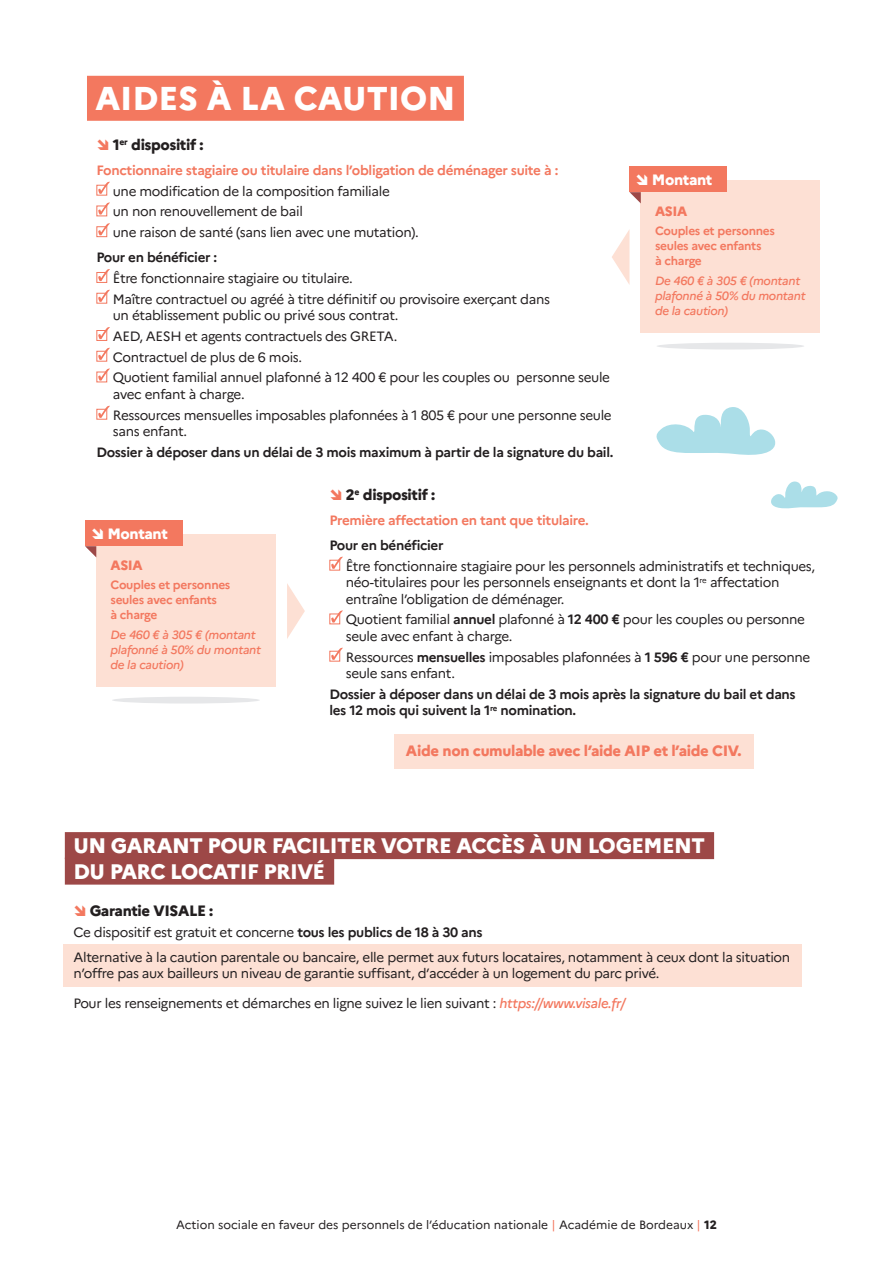
<style>
.page{position:relative;width:893px;height:1263px;background:#fff}
.page>*{position:absolute;margin:0;border:0;box-sizing:border-box;transform-origin:0 0}
.t1{font:800 33px "Marianne";color:#fff}
.t2{font:800 21px/25.5px "Marianne";letter-spacing:-.025em;color:#fff}
.t3{font:800 15px "Marianne";letter-spacing:-.025em;color:#231f20}
.t4{font:800 15px "Marianne";letter-spacing:-.025em;color:#f3785f}
.t5{font:800 15px "Marianne";letter-spacing:-.025em;color:#fff}
.t6{font:13.5px/20.7px "Marianne";letter-spacing:-.025em;color:#231f20}
.t7{font:700 13.5px/16.5px "Marianne";letter-spacing:-.025em;color:#231f20}
.t8{font:700 13.5px "Marianne";letter-spacing:-.025em;color:#f3785f}
.t9{font:800 13.5px "Marianne";letter-spacing:-.025em;color:#f3785f}
.t10{font:italic 500 12px/15px "Marianne";letter-spacing:-.025em;color:#f3785f}
.t11{font:700 12px/15px "Marianne";letter-spacing:-.025em;color:#f3785f}
.t12{font:12px "Marianne";color:#231f20}
.s1{font-weight:700}
.s2{font-weight:500;font-style:italic;color:#f3785f}
.s3{color:#f3785f}
.s4{font-weight:800}
</style>
<div class="page">
<div style="left:394px;top:734px;width:360px;height:34px;background:#fde0d4"></div>
<div style="left:87px;top:76px;width:377px;height:45px;background:#f3785f"></div>
<div style="left:96px;top:185px;width:11px;height:11px;border:1px solid #f3785f"></div>
<svg style="left:98px;top:182px;width:12px;height:12px"></svg>
<div style="left:96px;top:206px;width:11px;height:10px;border:1px solid #f3785f"></div>
<svg style="left:98px;top:202px;width:12px;height:13px"></svg>
<div style="left:96px;top:226px;width:11px;height:11px;border:1px solid #f3785f"></div>
<svg style="left:98px;top:223px;width:12px;height:12px"></svg>
<div style="left:96px;top:272px;width:11px;height:11px;border:1px solid #f3785f"></div>
<svg style="left:98px;top:269px;width:12px;height:12px"></svg>
<div style="left:96px;top:293px;width:11px;height:11px;border:1px solid #f3785f"></div>
<svg style="left:98px;top:290px;width:12px;height:12px"></svg>
<div style="left:96px;top:330px;width:11px;height:11px;border:1px solid #f3785f"></div>
<svg style="left:98px;top:327px;width:12px;height:12px"></svg>
<div style="left:96px;top:351px;width:11px;height:11px;border:1px solid #f3785f"></div>
<svg style="left:98px;top:348px;width:12px;height:12px"></svg>
<div style="left:96px;top:372px;width:11px;height:10px;border:1px solid #f3785f"></div>
<svg style="left:98px;top:368px;width:12px;height:13px"></svg>
<div style="left:96px;top:409px;width:11px;height:11px;border:1px solid #f3785f"></div>
<svg style="left:98px;top:406px;width:12px;height:12px"></svg>
<div style="left:329px;top:560px;width:11px;height:10px;border:1px solid #f3785f"></div>
<svg style="left:331px;top:557px;width:12px;height:12px"></svg>
<div style="left:329px;top:614px;width:11px;height:10px;border:1px solid #f3785f"></div>
<svg style="left:331px;top:610px;width:12px;height:12px"></svg>
<div style="left:329px;top:651px;width:11px;height:10px;border:1px solid #f3785f"></div>
<svg style="left:331px;top:648px;width:12px;height:12px"></svg>
<div style="left:641px;top:181px;width:179px;height:152px;background:#fde0d4"></div>
<div style="left:96px;top:535px;width:180px;height:152px;background:#fde0d4"></div>
<div style="left:629px;top:167px;width:98px;height:25px;background:#f3785f"></div>
<div style="left:85px;top:521px;width:97px;height:25px;background:#f3785f"></div>
<svg style="left:629px;top:192px;width:12px;height:11px"></svg>
<svg style="left:85px;top:546px;width:11px;height:11px"></svg>
<svg style="left:612px;top:230px;width:17px;height:54px"></svg>
<svg style="left:287px;top:583px;width:18px;height:56px"></svg>
<div style="left:656px;top:343px;width:148px;height:6px;background:#e6e7e9;border-radius:50%"></div>
<div style="left:112px;top:697px;width:148px;height:6px;background:#e6e7e9;border-radius:50%"></div>
<svg style="left:771px;top:481px;width:67px;height:28px"></svg>
<svg style="left:656px;top:407px;width:120px;height:48px"></svg>
<div style="left:63px;top:944px;width:738px;height:43px;background:#fde0d4"></div>
<div style="left:65px;top:832px;width:649px;height:27px;background:#9d4847"></div>
<div style="left:65px;top:858px;width:269px;height:27px;background:#9d4847"></div>
<h1 class="t1" style="left:95px;top:72px;width:361px">AIDES À LA CAUTION</h1>
<p class="t3" style="left:113px;top:133px;width:92px">1<sup>er</sup> dispositif :</p>
<p class="t8" style="left:96px;top:160px;width:463px">Fonctionnaire stagiaire ou titulaire dans l’obligation de déménager suite à :</p>
<p class="t6" style="left:113px;top:179px;width:308px">une modification de la composition familiale<br>un non renouvellement de bail<br>une raison de santé (sans lien avec une mutation).</p>
<p class="t7" style="left:96px;top:248px;width:122px">Pour en bénéficier :</p>
<p class="t6" style="left:113px;top:267px;width:439px">Être fonctionnaire stagiaire ou titulaire.<br>Maître contractuel ou agréé à titre définitif ou provisoire exerçant dans</p>
<p class="t6" style="left:113px;top:304px;width:499px">un établissement public ou privé sous contrat.<br>AED, AESH et agents contractuels des GRETA.<br>Contractuel de plus de 6 mois.<br>Quotient familial annuel plafonné à 12 400 € pour les couples ou personne seule</p>
<p class="t6" style="left:113px;top:383px;width:500px">avec enfant à charge.<br>Ressources mensuelles imposables plafonnées à 1 805 € pour une personne seule</p>
<p class="t6" style="left:113px;top:420px;width:76px">sans enfant.</p>
<p class="t7" style="left:96px;top:443px;width:518px">Dossier à déposer dans un délai de 3 mois maximum à partir de la signature du bail.</p>
<p class="t3" style="left:346px;top:483px;width:91px">2<sup>e</sup> dispositif :</p>
<p class="t8" style="left:329px;top:509px;width:261px">Première affectation en tant que titulaire.</p>
<p class="t7" style="left:329px;top:536px;width:116px">Pour en bénéficier</p>
<p class="t6" style="left:346px;top:556px;width:471px;line-height:16.5px">Être fonctionnaire stagiaire pour les personnels administratifs et techniques, néo-titulaires pour les personnels enseignants et dont la 1<sup>re</sup> affectation entraîne l’obligation de déménager.</p>
<p class="t6" style="left:346px;top:610px;width:461px;line-height:16.5px">Quotient familial <span class="s1">annuel</span> plafonné à <span class="s1">12 400 €</span> pour les couples ou personne seule avec enfant à charge.</p>
<p class="t6" style="left:346px;top:647px;width:466px;line-height:16.5px">Ressources <span class="s1">mensuelles</span> imposables plafonnées à <span class="s1">1 596 €</span> pour une personne seule sans enfant.</p>
<p class="t7" style="left:329px;top:685px;width:468px">Dossier à déposer dans un délai de 3 mois après la signature du bail et dans les 12 mois qui suivent la 1<sup>re</sup> nomination.</p>
<p class="t4" style="left:406px;top:739px;width:337px">Aide non cumulable avec l’aide AIP et l’aide CIV.</p>
<p class="t5" style="left:652px;top:168px;width:62px">Montant</p>
<p class="t9" style="left:655px;top:201px;width:34px">ASIA</p>
<p class="t11" style="left:655px;top:223px;width:121px">Couples et personnes seules avec enfants<br>à charge</p>
<p class="t10" style="left:655px;top:272px;width:152px">De 460 € à 305 € (montant plafonné à 50% du montant de la caution)</p>
<p class="t5" style="left:107px;top:522px;width:62px">Montant</p>
<p class="t9" style="left:111px;top:555px;width:34px">ASIA</p>
<p class="t11" style="left:111px;top:577px;width:121px">Couples et personnes seules avec enfants<br>à charge</p>
<p class="t10" style="left:111px;top:626px;width:152px">De 460 € à 305 € (montant plafonné à 50% du montant de la caution)</p>
<h2 class="t2" style="left:73px;top:831px;width:633px">UN GARANT POUR FACILITER VOTRE ACCÈS À UN LOGEMENT<br>DU PARC LOCATIF PRIVÉ</h2>
<p class="t3" style="left:90px;top:899px;width:125px">Garantie VISALE :</p>
<p class="t6" style="left:73px;top:918px;width:718px;line-height:25px">Ce dispositif est gratuit et concerne <span class="s1">tous les publics de 18 à 30 ans<br></span>Alternative à la caution parentale ou bancaire, elle permet aux futurs locataires, notamment à ceux dont la situation</p>
<p class="t6" style="left:73px;top:958px;width:588px;line-height:29.2px">n’offre pas aux bailleurs un niveau de garantie suffisant, d’accéder à un logement du parc privé.<br>Pour les renseignements et démarches en ligne suivez le lien suivant : <span class="s2">https://www.visale.fr/</span></p>
<p class="t12" style="left:176px;top:1216px;width:542px">Action sociale en faveur des personnels de l’éducation nationale <span class="s3">|</span> Académie de Bordeaux <span class="s3">|</span> <span class="s4">12</span></p>
</div>
